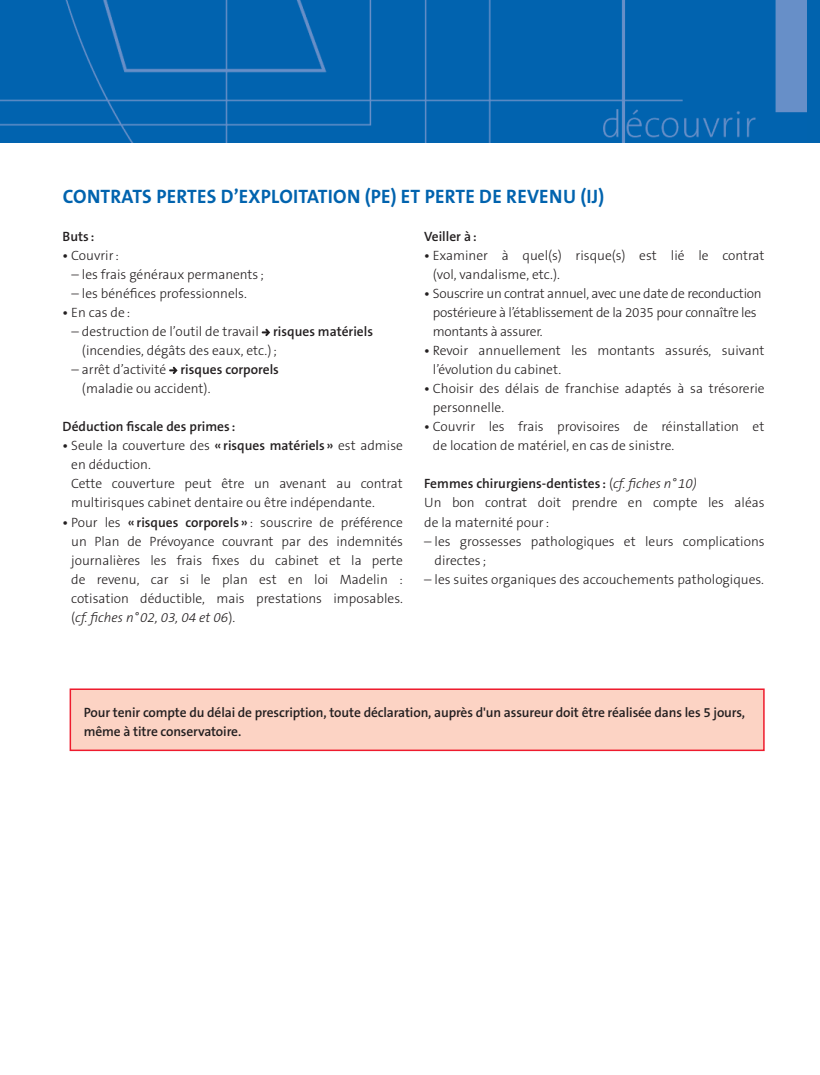
<style>
.page{position:relative;width:820px;height:1075px;background:#fff}
.page>*{position:absolute;margin:0;border:0;box-sizing:border-box;transform-origin:0 0}
.t1{font:700 19.5px "The Sans OT7";letter-spacing:.015em;color:#0163ae}
.texte_courant{font:300 13.5px/19px "The Sans OT3";color:#231f20}
.Inter_bold{font:600 13.5px/19px "The Sans OT6";letter-spacing:-.01em;color:#231f20}
.texte_courant-2{font:300 13.5px/19px "The Sans OT3";letter-spacing:-.02em;color:#231f20}
.s1{font-family:"The Sans OT6";font-weight:600}
.s2{font-style:italic}
.s3{font-family:"The Sans OT3";font-weight:300}
.s4{font-family:"The Sans OT3";font-weight:300;font-style:italic}
</style>
<div class="page">
<div style="left:0;top:0;width:807px;height:143px;background:#0163ae"></div>
<svg style="left:262px;top:328px;width:8px;height:8px"></svg>
<svg style="left:169px;top:366px;width:8px;height:8px"></svg>
<div style="left:70px;top:689px;width:693px;height:61px;background:#fcd3c4"></div>
<div style="left:70px;top:688px;width:694px;height:63px;border:2px solid #ee1b2d"></div>
<div style="left:807px;top:0;width:12px;height:143px;background:#0163ae"></div>
<p class="t1" style="left:63px;top:183px;width:543px">CONTRATS PERTES D’EXPLOITATION (PE) ET PERTE DE REVENU (IJ)</p>
<p class="Inter_bold" style="left:63px;top:227px;width:33px">Buts :</p>
<p class="texte_courant" style="left:63px;top:246px;width:58px"><span class="s1">•</span> Couvrir:</p>
<p class="texte_courant" style="left:72px;top:265px;width:194px">– les frais généraux permanents ;</p>
<p class="texte_courant" style="left:72px;top:284px;width:177px">– les bénéfices professionnels.</p>
<p class="texte_courant" style="left:63px;top:303px;width:69px"><span class="s1">•</span> En cas de:</p>
<p class="texte_courant" style="left:82px;top:322px;width:292px;text-indent:-10px">– destruction de l’outil de travail <span class="s1">risques matériels </span>(incendies, dégâts des eaux, etc.);</p>
<p class="texte_courant" style="left:82px;top:360px;width:198px;text-indent:-10px">– arrêt d’activité <span class="s1">risques corporels </span>(maladie ou accident).</p>
<p class="Inter_bold" style="left:63px;top:417px;width:174px">Déduction fiscale des primes :</p>
<p class="texte_courant" style="left:71px;top:436px;width:333px;text-indent:-9px"><span class="s1">•</span> Seule la couverture des <span class="s1">«risques matériels»</span> est admise en déduction.</p>
<p class="texte_courant" style="left:71px;top:474px;width:333px">Cette couverture peut être un avenant au contrat multirisques cabinet dentaire ou être indépendante.</p>
<p class="texte_courant" style="left:71px;top:512px;width:333px;text-align:justify;text-indent:-9px"><span class="s1">•</span> Pour les <span class="s1">«risques corporels»</span>: souscrire de préférence un Plan de Prévoyance couvrant par des indemnités journalières les frais fixes du cabinet et la perte de revenu, car si le plan est en loi Madelin : cotisation déductible, mais prestations imposables. (<span class="s2">cf. fiches n°02, 03, 04 et 06</span>).</p>
<p class="Inter_bold" style="left:424px;top:227px;width:54px">Veiller à:</p>
<p class="texte_courant" style="left:433px;top:246px;width:333px;text-indent:-9px"><span class="s1">•</span> Examiner à quel(s) risque(s) est lié le contrat (vol, vandalisme, etc.).</p>
<p class="texte_courant-2" style="left:433px;top:284px;width:330px;text-indent:-9px"><span class="s1">•</span> Souscrire un contrat annuel, avec une date de reconduction postérieure à l’établissement de la 2035 pour connaître les montants à assurer.</p>
<p class="texte_courant" style="left:433px;top:341px;width:333px;text-indent:-9px"><span class="s1">•</span> Revoir annuellement les montants assurés, suivant l’évolution du cabinet.</p>
<p class="texte_courant" style="left:433px;top:379px;width:333px;text-indent:-9px"><span class="s1">•</span> Choisir des délais de franchise adaptés à sa trésorerie personnelle.</p>
<p class="texte_courant" style="left:433px;top:417px;width:333px;text-indent:-9px"><span class="s1">•</span> Couvrir les frais provisoires de réinstallation et de location de matériel, en cas de sinistre.</p>
<p class="Inter_bold" style="left:424px;top:474px;width:274px">Femmes chirurgiens-dentistes : <span class="s3">(</span><span class="s4">cf. fiches n°10)</span></p>
<p class="texte_courant" style="left:424px;top:493px;width:342px">Un bon contrat doit prendre en compte les aléas de la maternité pour:</p>
<p class="texte_courant" style="left:434px;top:531px;width:331px;text-indent:-10px">– les grossesses pathologiques et leurs complications directes ;</p>
<p class="texte_courant" style="left:424px;top:569px;width:341px">– les suites organiques des accouchements pathologiques.</p>
<p class="Inter_bold" style="left:84px;top:703px;width:662px">Pour tenir compte du délai de prescription, toute déclaration, auprès d'un assureur doit être réalisée dans les 5 jours, même à titre conservatoire.</p>
</div>
